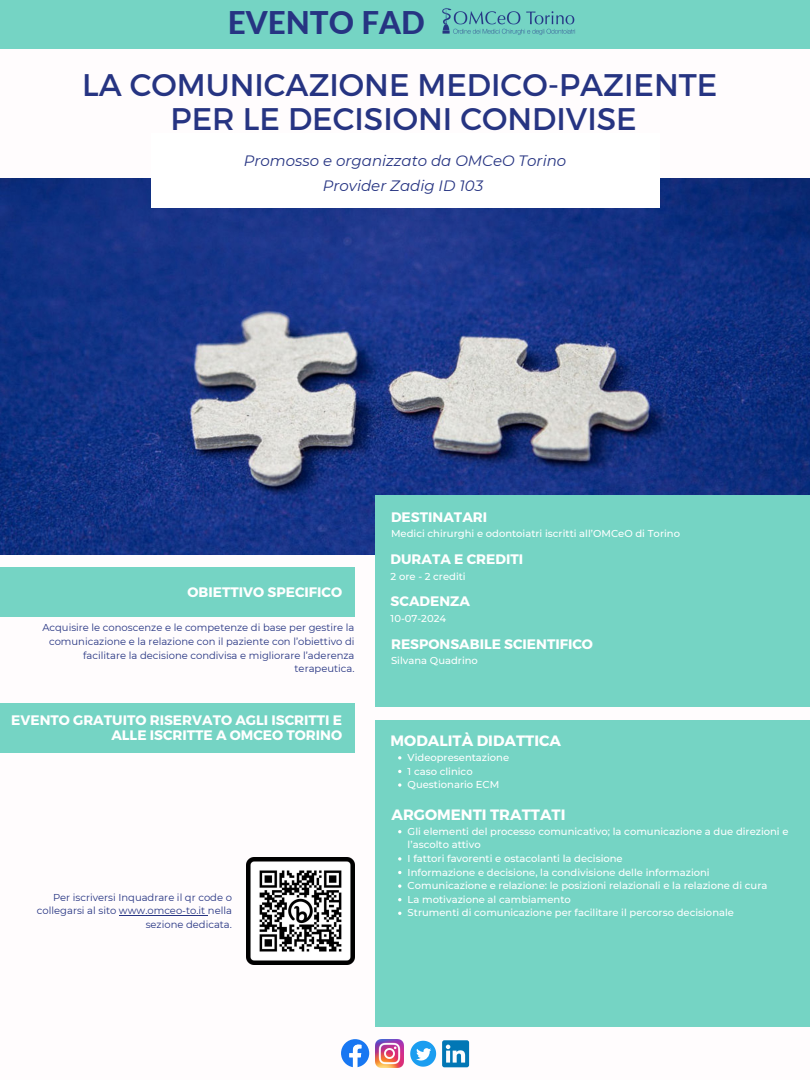
<style>
.page{position:relative;width:810px;height:1080px;background:#fff}
.page>*{position:absolute;margin:0;border:0;box-sizing:border-box;transform-origin:0 0}
.t1{font:31.25px "Montserrat";color:#263482}
.t2{font:800 31.25px "Lato";color:#263482}
.t3{font:italic 15px "Montserrat";color:#263482}
.t4{font:700 15px "Montserrat";color:#fff}
.t5{font:700 13.75px/14.5px "Montserrat";color:#fff;text-align:right}
.t6{font:500 10px/13.6px "Montserrat";color:#fff}
.t7{font:10px/13.6px "Montserrat";color:#263482;text-align:right}
</style>
<div class="page">
<img style="left:0;top:178px;width:810px;height:377px">
<div style="left:151px;top:133px;width:508px;height:75px;background:#fff"></div>
<div style="left:0;top:0;width:810px;height:49px;background:#75d4c4"></div>
<div style="left:375px;top:495px;width:435px;height:212px;background:#75d4c4"></div>
<img style="left:442px;top:8px;width:133px;height:27px">
<div style="left:0;top:567px;width:355px;height:50px;background:#75d4c4"></div>
<div style="left:375px;top:720px;width:435px;height:306px;background:#75d4c4"></div>
<svg style="left:341px;top:1039px;width:28px;height:28px"></svg>
<img style="left:376px;top:1039px;width:28px;height:28px">
<svg style="left:410px;top:1041px;width:26px;height:26px"></svg>
<svg style="left:442px;top:1040px;width:27px;height:27px"></svg>
<div style="left:0;top:704px;width:355px;height:49px;background:#75d4c4"></div>
<img style="left:247px;top:857px;width:107px;height:108px">
<svg style="left:398px;top:857px;width:3px;height:4px"></svg>
<svg style="left:398px;top:884px;width:3px;height:4px"></svg>
<svg style="left:398px;top:783px;width:3px;height:4px"></svg>
<hr style="left:119px;top:915px;width:89px;height:1px;background:#263482">
<p class="t2" style="left:228px;top:3px;width:199px">EVENTO FAD</p>
<p class="t1" style="left:82px;top:65px;width:637px">LA COMUNICAZIONE MEDICO-PAZIENTE</p>
<p class="t1" style="left:171px;top:98px;width:468px">PER LE DECISIONI CONDIVISE</p>
<p class="t3" style="left:244px;top:151px;width:324px">Promosso e organizzato da OMCeO Torino</p>
<p class="t3" style="left:323px;top:177px;width:162px">Provider Zadig ID 103</p>
<p class="t5" style="left:188px;top:584px;width:156px">OBIETTIVO SPECIFICO</p>
<p class="t7" style="left:42px;top:621px;width:314px">Acquisire le conoscenze e le competenze di base per gestire la comunicazione e la relazione con il paziente con l’obiettivo di facilitare la decisione condivisa e migliorare l’aderenza terapeutica.</p>
<p class="t5" style="left:11px;top:712px;width:333px">EVENTO GRATUITO RISERVATO AGLI ISCRITTI E<br>ALLE ISCRITTE A OMCEO TORINO</p>
<p class="t7" style="left:37px;top:890px;width:197px">Per iscriversi Inquadrare il qr code o collegarsi al sito www.omceo-to.it nella sezione dedicata.</p>
<p class="t5" style="left:391px;top:509px;width:98px">DESTINATARI</p>
<p class="t6" style="left:391px;top:527px;width:290px">Medici chirurghi e odontoiatri iscritti all’OMCeO di Torino</p>
<p class="t5" style="left:391px;top:551px;width:134px">DURATA E CREDITI</p>
<p class="t6" style="left:391px;top:569px;width:77px">2 ore - 2 crediti</p>
<p class="t5" style="left:391px;top:593px;width:81px">SCADENZA</p>
<p class="t6" style="left:391px;top:611px;width:57px">10-07-2024</p>
<p class="t5" style="left:391px;top:636px;width:203px">RESPONSABILE SCIENTIFICO</p>
<p class="t6" style="left:391px;top:654px;width:88px">Silvana Quadrino</p>
<p class="t4" style="left:391px;top:731px;width:172px">MODALITÀ DIDATTICA</p>
<p class="t6" style="left:408px;top:751px;width:103px">Videopresentazione</p>
<p class="t6" style="left:408px;top:764px;width:67px">1 caso clinico</p>
<p class="t6" style="left:408px;top:778px;width:93px">Questionario ECM</p>
<p class="t4" style="left:392px;top:805px;width:175px">ARGOMENTI TRATTATI</p>
<p class="t6" style="left:408px;top:824px;width:382px">Gli elementi del processo comunicativo; la comunicazione a due direzioni e l’ascolto attivo</p>
<p class="t6" style="left:408px;top:852px;width:217px">I fattori favorenti e ostacolanti la decisione</p>
<p class="t6" style="left:408px;top:865px;width:304px">Informazione e decisione, la condivisione delle informazioni</p>
<p class="t6" style="left:408px;top:879px;width:361px">Comunicazione e relazione: le posizioni relazionali e la relazione di cura</p>
<p class="t6" style="left:408px;top:892px;width:165px">La motivazione al cambiamento</p>
<p class="t6" style="left:408px;top:906px;width:328px">Strumenti di comunicazione per facilitare il percorso decisionale</p>
</div>
